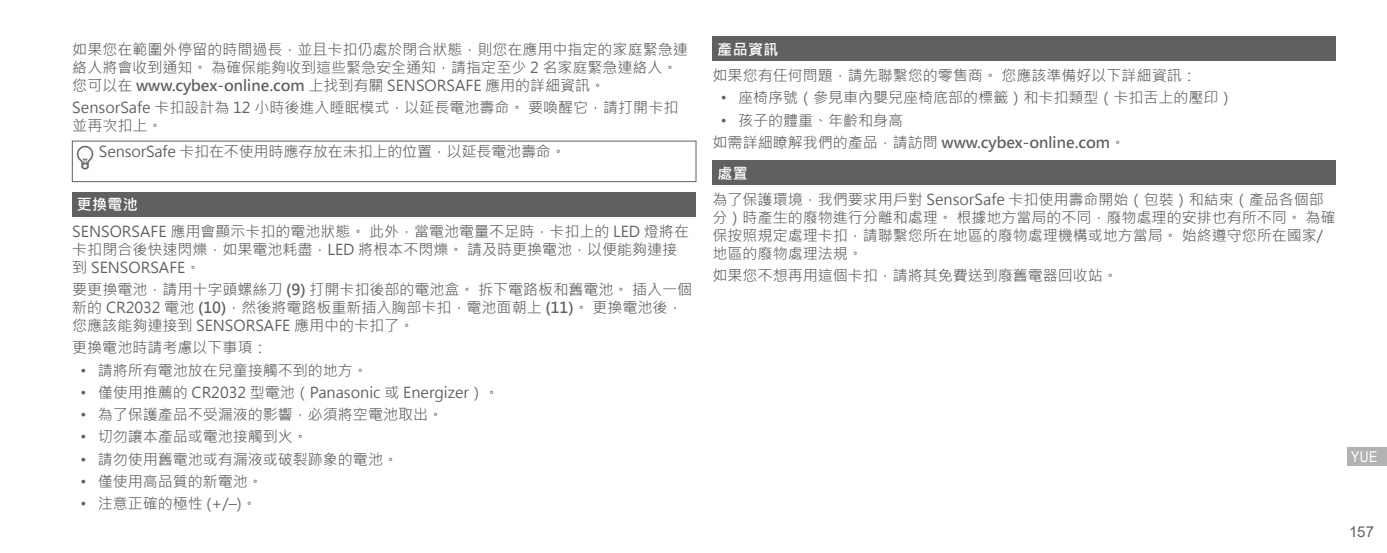
<style>
.page{position:relative;width:1387px;height:553px;background:#fff}
.page>*{position:absolute;margin:0;border:0;box-sizing:border-box;transform-origin:0 0}
.t1{font:15px/18px "Microsoft Jheng Hei";color:#60605f}
.t2{font:700 15px "Microsoft Jheng Hei";letter-spacing:.025em;color:#fff}
.t3{font:15px "Arial Narrow";color:#fff}
.t4{font:15px "Arial";color:#60605f}
.s1{font-weight:700}
.s2{font-family:"Arial"}
</style>
<div class="page">
<div style="left:1346px;top:447px;width:40px;height:18px;background:#b1b2b3"></div>
<div style="left:72px;top:141px;width:624px;height:41px;border:1px solid #60605f"></div>
<div style="left:72px;top:192px;width:624px;height:25px;background:#60605f"></div>
<div style="left:712px;top:37px;width:623px;height:24px;background:#60605f"></div>
<div style="left:712px;top:161px;width:623px;height:24px;background:#60605f"></div>
<p class="t1" style="left:72px;top:40px;width:616px">如果您在範圍外停留的時間過長，並且卡扣仍處於閉合狀態，則您在應用中指定的家庭緊急連絡人將會收到通知。 為確保能夠收到這些緊急安全通知，請指定至少 2 名家庭緊急連絡人。您可以在 <span class="s1">www.cybex-online.com</span> 上找到有關 SENSORSAFE 應用的詳細資訊。</p>
<p class="t1" style="left:72px;top:98px;width:607px">SensorSafe 卡扣設計為 12 小時後進入睡眠模式，以延長電池壽命。 要喚醒它，請打開卡扣並再次扣上。</p>
<p class="t1" style="left:99px;top:143px;width:468px">SensorSafe 卡扣在不使用時應存放在未扣上的位置，以延長電池壽命。</p>
<p class="t2" style="left:77px;top:195px;width:63px">更換電池</p>
<p class="t1" style="left:72px;top:222px;width:618px">SENSORSAFE 應用會顯示卡扣的電池狀態。 此外，當電池電量不足時，卡扣上的 LED 燈將在卡扣閉合後快速閃爍，如果電池耗盡，LED 將根本不閃爍。 請及時更換電池，以便能夠連接到 SENSORSAFE。</p>
<p class="t1" style="left:72px;top:281px;width:621px">要更換電池，請用十字頭螺絲刀 <span class="s1">(9)</span> 打開卡扣後部的電池盒。 拆下電路板和舊電池。 插入一個新的 CR2032 電池 <span class="s1">(10)</span>，然後將電路板重新插入胸部卡扣，電池面朝上 <span class="s1">(11)</span>。 更換電池後，您應該能夠連接到 SENSORSAFE 應用中的卡扣了。</p>
<p class="t1" style="left:72px;top:339px;width:197px">更換電池時請考慮以下事項：</p>
<p class="t1" style="left:81px;top:361px;width:289px"><span class="s2">•</span> 請將所有電池放在兒童接觸不到的地方。</p>
<p class="t1" style="left:81px;top:383px;width:420px"><span class="s2">•</span> 僅使用推薦的 CR2032 型電池（Panasonic 或 Energizer）。</p>
<p class="t1" style="left:81px;top:406px;width:364px"><span class="s2">•</span> 為了保護產品不受漏液的影響，必須將空電池取出。</p>
<p class="t1" style="left:81px;top:428px;width:229px"><span class="s2">•</span> 切勿讓本產品或電池接觸到火。</p>
<p class="t1" style="left:81px;top:450px;width:319px"><span class="s2">•</span> 請勿使用舊電池或有漏液或破裂跡象的電池。</p>
<p class="t1" style="left:81px;top:472px;width:184px"><span class="s2">•</span> 僅使用高品質的新電池。</p>
<p class="t1" style="left:81px;top:494px;width:177px"><span class="s2">•</span> 注意正確的極性 (+/–)。</p>
<p class="t2" style="left:717px;top:40px;width:63px">產品資訊</p>
<p class="t1" style="left:712px;top:67px;width:485px">如果您有任何問題，請先聯繫您的零售商。 您應該準備好以下詳細資訊：</p>
<p class="t1" style="left:721px;top:89px;width:514px"><span class="s2">•</span> 座椅序號（參見車內嬰兒座椅底部的標籤）和卡扣類型（卡扣舌上的壓印）</p>
<p class="t1" style="left:712px;top:109px;width:414px;line-height:22.2px;text-indent:9px"><span class="s2">•</span> 孩子的體重、年齡和身高<br>如需詳細瞭解我們的產品，請訪問 <span class="s1">www.cybex-online.com</span>。</p>
<p class="t2" style="left:717px;top:164px;width:32px">處置</p>
<p class="t1" style="left:712px;top:191px;width:624px">為了保護環境，我們要求用戶對 SensorSafe 卡扣使用壽命開始（包裝）和結束（產品各個部分）時產生的廢物進行分離和處理。 根據地方當局的不同，廢物處理的安排也有所不同。 為確保按照規定處理卡扣，請聯繫您所在地區的廢物處理機構或地方當局。 始終遵守您所在國家/地區的廢物處理法規。</p>
<p class="t1" style="left:712px;top:267px;width:406px">如果您不想再用這個卡扣，請將其免費送到廢舊電器回收站。</p>
<p class="t3" style="left:1350px;top:445px;width:28px">YUE</p>
<p class="t4" style="left:1348px;top:521px;width:27px">157</p>
</div>
